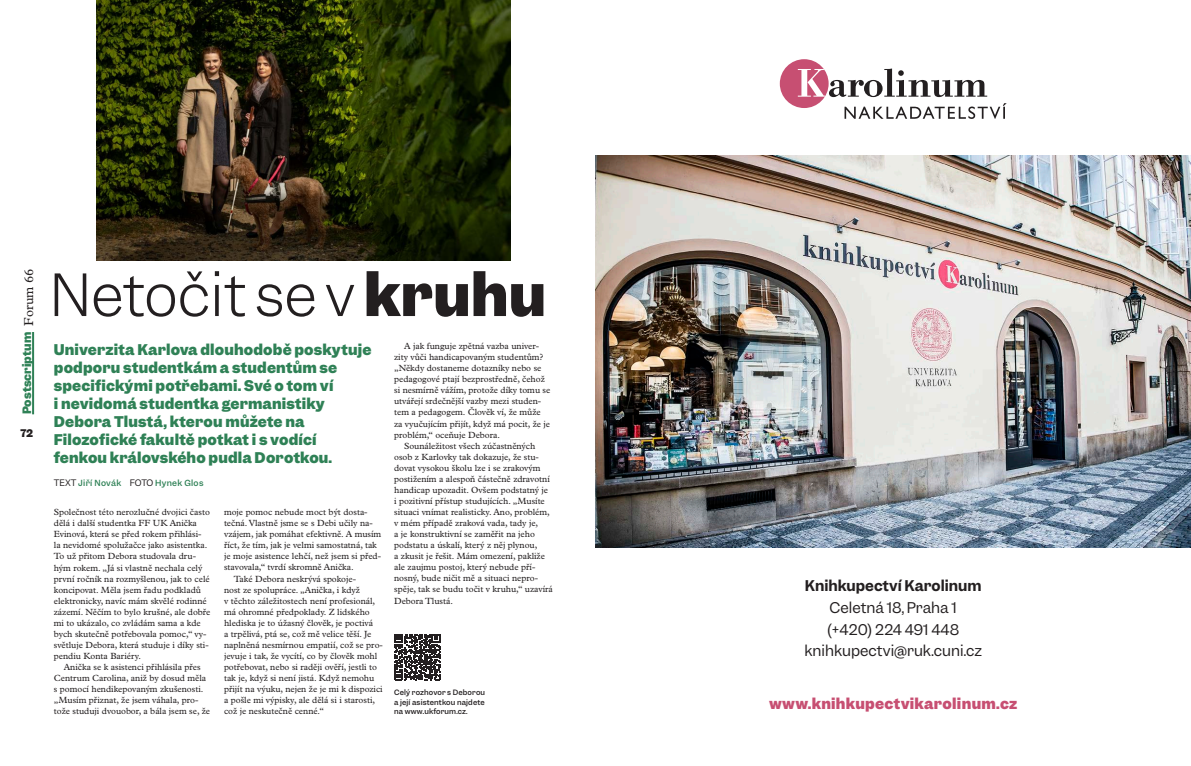
<style>
.page{position:relative;width:1191px;height:766px;background:#fff}
.page>*{position:absolute;margin:0;border:0;box-sizing:border-box;transform-origin:0 0}
.t1{font:300 55px "Garnett";letter-spacing:.005em;color:#231f20}
.t2{font:700 14px/18px "Garnett";letter-spacing:.01em;color:#2f8156}
.t3{font:14px/21.8px "Garnett";color:#231f20;text-align:center}
.t4{font:700 14px "Garnett";letter-spacing:.02em;color:#c74f72}
.t5{font:600 14px "Garnett";color:#231f20}
.t6{font:700 11px "Garnett";color:#2f8156}
.t7{font:700 10px "Garnett";color:#231f20}
.t8{font:9px/11.1px "Plantin Super";color:#231f20}
.t9{font:500 8px "Garnett";letter-spacing:.04em;color:#2f8156}
.t10{font:500 7px/9.5px "Garnett";letter-spacing:.02em;color:#231f20;text-align:justify}
.s1{font-family:"Plantin Super";font-weight:400;font-size:13px;color:#231f20}
.s2{font-weight:700}
.s3{font-weight:400;font-size:8.5px;color:#231f20}
</style>
<div class="page">
<hr style="left:32px;top:332px;width:2px;height:82px;background:#2f8156">
<img style="left:96px;top:0;width:414px;height:261px">
<svg style="left:844px;top:103px;width:162px;height:16px"></svg>
<div style="left:780px;top:59px;width:48px;height:49px;background:#c74f72;border-radius:50%"></div>
<svg style="left:798px;top:68px;width:189px;height:29px"></svg>
<img style="left:595px;top:155px;width:596px;height:392px">
<svg style="left:394px;top:634px;width:46px;height:46px"></svg>
<p class="t6" style="left:19px;top:414px;width:147px;rotate:-90deg">Postscriptum <span class="s1">Forum 66</span></p>
<p class="t7" style="left:21px;top:426px;width:14px">72</p>
<h1 class="t1" style="left:50px;top:260px;width:498px">Netočit se v <span class="s2">kruhu</span></h1>
<p class="t2" style="left:54px;top:340px;width:319px">Univerzita Karlova dlouhodobě poskytuje podporu studentkám a studentům se specifickými potřebami. Své o tom ví<br>i nevidomá studentka germanistiky Debora Tlustá, kterou můžete na Filozofické fakultě potkat i s vodící fenkou královského pudla Dorotkou.</p>
<p class="t9" style="left:54px;top:477px;width:151px"><span class="s3">TEXT</span> Jiří Novák <span class="s3">FOTO</span> Hynek Glos</p>
<p class="t8" style="left:54px;top:505px;width:158px">Společnost této nerozlučné dvojici často dělá i další studentka FF UK Anička Evinová, která se před rokem přihlási&shy;la nevidomé spolužačce jako asistentka.<br>To už přitom Debora studovala dru&shy;hým rokem. „Já si vlastně nechala celý první ročník na rozmyšlenou, jak to celé koncipovat. Měla jsem řadu podkladů elektronicky, navíc mám skvělé rodinné zázemí. Něčím to bylo krušné, ale dobře mi to ukázalo, co zvládám sama a kde bych skutečně potřebovala pomoc,“ vy&shy;světluje Debora, která studuje i díky sti&shy;pendiu Konta Bariéry.</p>
<p class="t8" style="left:54px;top:660px;width:158px;text-indent:10px">Anička se k asistenci přihlásila přes Centrum Carolina, aniž by dosud měla s pomocí hendikepovaným zkušenosti. „Musím přiznat, že jsem váhala, pro&shy;tože studuji dvouobor, a bála jsem se, že</p>
<p class="t8" style="left:224px;top:505px;width:145px">moje pomoc nebude moct být dosta-</p>
<p class="t8" style="left:224px;top:516px;width:150px">tečná. Vlastně jsme se s Debi učily na-</p>
<p class="t8" style="left:224px;top:527px;width:159px">vzájem, jak pomáhat efektivně. A musím</p>
<p class="t8" style="left:224px;top:538px;width:154px">říct, že tím, jak je velmi samostatná, tak</p>
<p class="t8" style="left:224px;top:549px;width:159px">je moje asistence lehčí, než jsem si před-</p>
<p class="t8" style="left:224px;top:561px;width:131px">stavovala,“ tvrdí skromně Anička.</p>
<p class="t8" style="left:234px;top:572px;width:124px">Také Debora neskrývá spokoje-</p>
<p class="t8" style="left:224px;top:583px;width:137px">nost ze spolupráce. „Anička, i když</p>
<p class="t8" style="left:224px;top:594px;width:153px">v těchto záležitostech není profesionál,</p>
<p class="t8" style="left:224px;top:605px;width:147px">má ohromné předpoklady. Z lidského</p>
<p class="t8" style="left:224px;top:616px;width:150px">hlediska je to úžasný člověk, je poctivá</p>
<p class="t8" style="left:224px;top:627px;width:149px">a trpělivá, ptá se, což mě velice těší. Je</p>
<p class="t8" style="left:224px;top:638px;width:160px">naplněná nesmírnou empatií, což se pro-</p>
<p class="t8" style="left:224px;top:649px;width:155px">jevuje i tak, že vycítí, co by člověk mohl</p>
<p class="t8" style="left:224px;top:660px;width:154px">potřebovat, nebo si raději ověří, jestli to</p>
<p class="t8" style="left:224px;top:671px;width:152px">tak je, když si není jistá. Když nemohu</p>
<p class="t8" style="left:224px;top:682px;width:160px">přijít na výuku, nejen že je mi k dispozici</p>
<p class="t8" style="left:224px;top:693px;width:153px">a pošle mi výpisky, ale dělá si i starosti,</p>
<p class="t8" style="left:224px;top:704px;width:101px">což je neskutečně cenné.“</p>
<p class="t8" style="left:404px;top:339px;width:137px">A jak funguje zpětná vazba univer-</p>
<p class="t8" style="left:394px;top:350px;width:150px">zity vůči handicapovaným studentům?</p>
<p class="t8" style="left:394px;top:361px;width:149px">„Někdy dostaneme dotazníky nebo se</p>
<p class="t8" style="left:394px;top:373px;width:152px">pedagogové ptají bezprostředně, čehož</p>
<p class="t8" style="left:394px;top:384px;width:158px">si nesmírně vážím, protože díky tomu se</p>
<p class="t8" style="left:394px;top:395px;width:149px">utvářejí srdečnější vazby mezi studen-</p>
<p class="t8" style="left:394px;top:406px;width:148px">tem a pedagogem. Člověk ví, že může</p>
<p class="t8" style="left:394px;top:417px;width:157px">za vyučujícím přijít, když má pocit, že je</p>
<p class="t8" style="left:394px;top:428px;width:107px">problém,“ oceňuje Debora.</p>
<p class="t8" style="left:404px;top:439px;width:133px">Sounáležitost všech zúčastněných</p>
<p class="t8" style="left:394px;top:450px;width:146px">osob z Karlovky tak dokazuje, že stu-</p>
<p class="t8" style="left:394px;top:461px;width:148px">dovat vysokou školu lze i se zrakovým</p>
<p class="t8" style="left:394px;top:472px;width:157px">postižením a alespoň částečně zdravotní</p>
<p class="t8" style="left:394px;top:483px;width:155px">handicap upozadit. Ovšem podstatný je</p>
<p class="t8" style="left:394px;top:494px;width:152px">i pozitivní přístup studujících. „Musíte</p>
<p class="t8" style="left:394px;top:505px;width:157px">situaci vnímat realisticky. Ano, problém,</p>
<p class="t8" style="left:394px;top:516px;width:146px">v mém případě zraková vada, tady je,</p>
<p class="t8" style="left:394px;top:527px;width:142px">a je konstruktivní se zaměřit na jeho</p>
<p class="t8" style="left:394px;top:538px;width:145px">podstatu a úskalí, který z něj plynou,</p>
<p class="t8" style="left:394px;top:549px;width:152px">a zkusit je řešit. Mám omezení, pakliže</p>
<p class="t8" style="left:394px;top:560px;width:143px">ale zaujmu postoj, který nebude pří-</p>
<p class="t8" style="left:394px;top:571px;width:145px">nosný, bude ničit mě a situaci nepro-</p>
<p class="t8" style="left:394px;top:583px;width:160px">spěje, tak se budu točit v kruhu,“ uzavírá</p>
<p class="t8" style="left:394px;top:594px;width:60px">Debora Tlustá.</p>
<p class="t10" style="left:394px;top:687px;width:92px">Celý rozhovor s Deborou a její asistentkou najdete na www.ukforum.cz.</p>
<h2 class="t5" style="left:804px;top:576px;width:178px">Knihkupectví Karolinum</h2>
<h2 class="t3" style="left:804px;top:596px;width:179px">Celetná 18, Praha 1<br>(+420) 224 491 448 knihkupectvi@ruk.cuni.cz</h2>
<h2 class="t4" style="left:769px;top:693px;width:250px">www.knihkupectvikarolinum.cz</h2>
</div>
